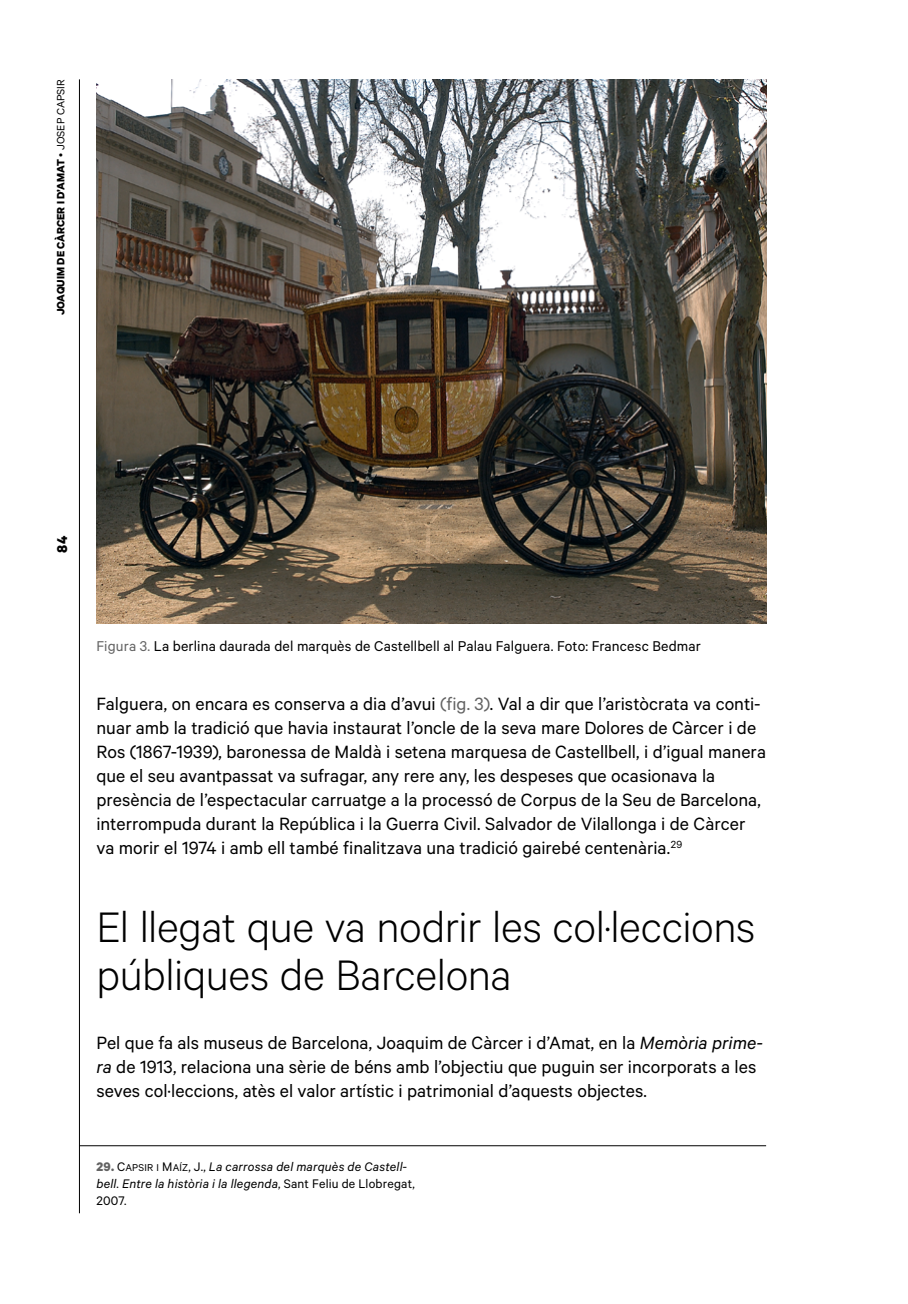
<style>
.page{position:relative;width:908px;height:1304px;background:#fff}
.page>*{position:absolute;margin:0;border:0;box-sizing:border-box;transform-origin:0 0}
.t1{font:300 48px/48px "Calibre";letter-spacing:-.01em;color:#000}
.t2{font:20px/24px "Calibre";color:#000}
.t3{font:16px "Calibre";letter-spacing:.01em;color:#000}
.t4{font:700 16px "Calibre";color:#000}
.nota{font:italic 14px/16.6px "Calibre";letter-spacing:.01em;color:#000}
.t5{font:700 12px "Calibre";color:#000}
.s1{font-weight:300}
.s2{font-weight:400}
.s3{color:#636363}
.s4{font-style:italic}
.s5{font-weight:700;font-style:normal;color:#636363}
.s6{font-family:"Calibre Regular SC800";font-style:normal}
.s7{font-family:"Calibre Regular SC800";font-style:normal;font-size:11.2px}
.s8{font-style:normal}
</style>
<div class="page">
<hr style="left:79px;top:79px;width:1px;height:1134px;background:#000">
<hr style="left:79px;top:1145px;width:686px;height:1px;background:#000">
<img style="left:96px;top:79px;width:669px;height:544px">
<p class="t5" style="left:53px;top:315px;width:237px;rotate:-90deg">JOAQUIM DE CÀRCER I D’AMAT <span class="s1">•</span> <span class="s2">JOSEP CAPSIR</span></p>
<p class="t4" style="left:52px;top:553px;width:18px;rotate:-90deg">84</p>
<p class="t3" style="left:96px;top:637px;width:606px"><span class="s3">Figura 3.</span> La berlina daurada del marquès de Castellbell al Palau Falguera. Foto: Francesc Bedmar</p>
<p class="t2" style="left:96px;top:691px;width:670px">Falguera, on encara es conserva a dia d’avui <span class="s3">(fig. 3)</span>. Val a dir que l’aristòcrata va conti&shy;nuar amb la tradició que havia instaurat l’oncle de la seva mare Dolores de Càrcer i de Ros (1867-1939), baronessa de Maldà i setena marquesa de Castellbell, i d’igual manera que el seu avantpassat va sufragar, any rere any, les despeses que ocasionava la presència de l’espectacular carruatge a la processó de Corpus de la Seu de Barcelona, interrompuda durant la República i la Guerra Civil. Salvador de Vilallonga i de Càrcer va morir el 1974 i amb ell també finalitzava una tradició gairebé centenària.<sup>29</sup></p>
<h1 class="t1" style="left:96px;top:901px;width:660px">El llegat que va nodrir les col·leccions públiques de Barcelona</h1>
<p class="t2" style="left:96px;top:1030px;width:667px">Pel que fa als museus de Barcelona, Joaquim de Càrcer i d’Amat, en la <span class="s4">Memòria prime&shy;ra</span> de 1913, relaciona una sèrie de béns amb l’objectiu que puguin ser incorporats a les seves col·leccions, atès el valor artístic i patrimonial d’aquests objectes.</p>
<p class="nota" style="left:96px;top:1158px;width:320px"><span class="s5">29.</span> <span class="s6">C</span><span class="s7">APS IR I</span> <span class="s6">M</span><span class="s7">AÍZ</span><span class="s6">,</span> <span class="s8">J.,</span> La carrossa del marquès de Castell&shy;bell. Entre la història i la llegenda<span class="s8">, Sant Feliu de Llobregat,<br>2007.</span></p>
</div>
